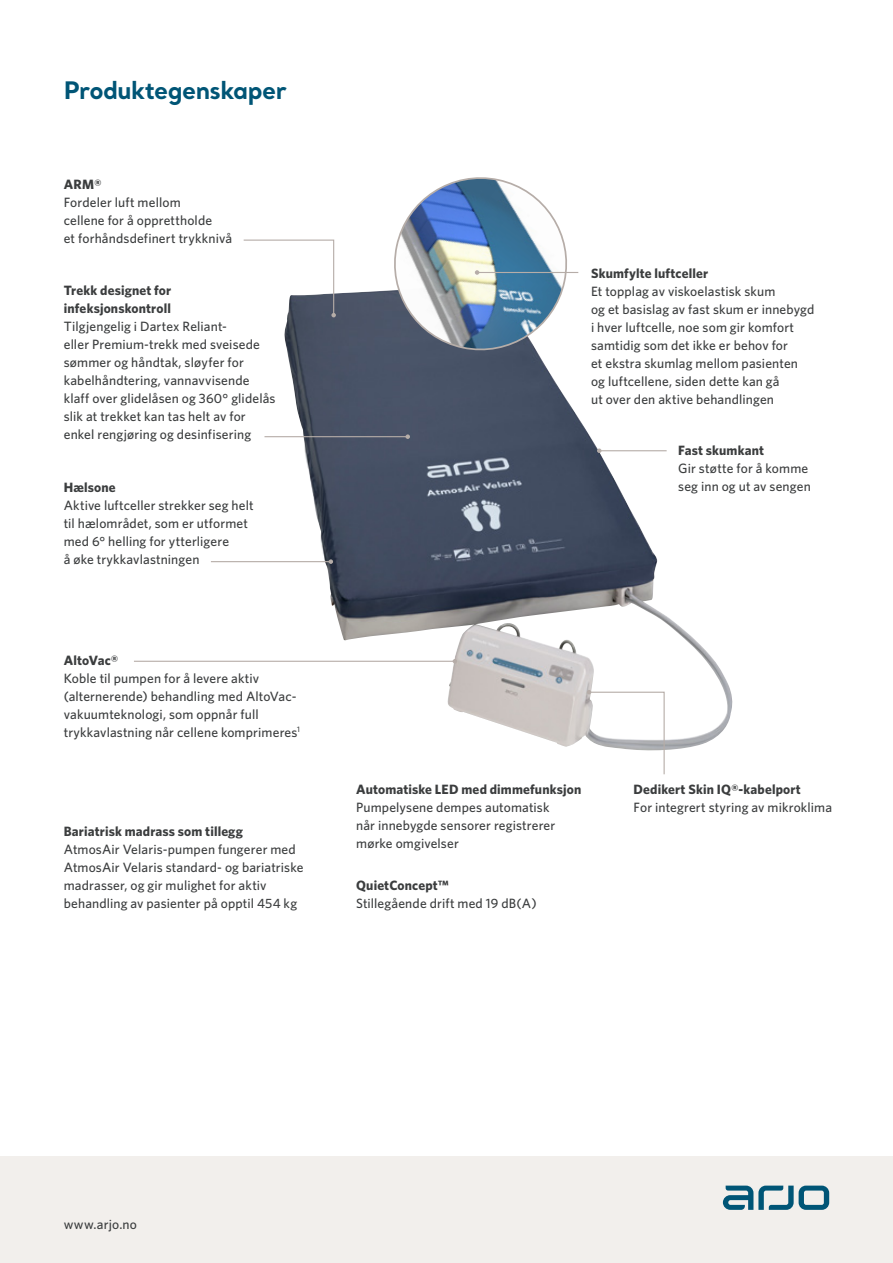
<style>
.page{position:relative;width:893px;height:1263px;background:#fff}
.page>*{position:absolute;margin:0;border:0;box-sizing:border-box;transform-origin:0 0}
.Sub-heading__back_pa{font:700 24px "Santral";letter-spacing:-.025em;color:#005576}
.Body_copy_-_bullets{font:500 13.5px/18px "Whitney";letter-spacing:.01em;color:#3b3d3e}
.Body_copy_-_bullets-2{font:700 13.5px "Whitney";letter-spacing:.01em;color:#3b3d3e}
.Web_address_Withney{font:500 13.5px "Whitney";letter-spacing:.01em;color:#3b3d3e}
</style>
<div class="page">
<div style="left:0;top:1157px;width:893px;height:106px;background:#f2efec"></div>
<svg style="left:723px;top:1185px;width:106px;height:25px"></svg>
<img style="left:284px;top:290px;width:449px;height:460px">
<hr style="left:264px;top:436px;width:144px;height:1px;background:#b6ada8">
<svg style="left:405px;top:434px;width:5px;height:5px"></svg>
<hr style="left:211px;top:561px;width:120px;height:1px;background:#b6ada8">
<svg style="left:329px;top:559px;width:4px;height:5px"></svg>
<hr style="left:134px;top:661px;width:321px;height:1px;background:#b6ada8">
<svg style="left:453px;top:659px;width:4px;height:4px"></svg>
<hr style="left:599px;top:450px;width:68px;height:1px;background:#b6ada8">
<svg style="left:597px;top:448px;width:4px;height:5px"></svg>
<svg style="left:587px;top:690px;width:78px;height:85px"></svg>
<hr style="left:477px;top:272px;width:101px;height:1px;background:#b6ada8">
<svg style="left:385px;top:177px;width:191px;height:180px"></svg>
<svg style="left:243px;top:239px;width:93px;height:78px"></svg>
<p class="Sub-heading__back_pa" style="left:64px;top:74px;width:225px">Produktegenskaper</p>
<p class="Body_copy_-_bullets-2" style="left:64px;top:175px;width:39px">ARM®</p>
<p class="Body_copy_-_bullets" style="left:64px;top:193px;width:170px">Fordeler luft mellom<br>cellene for å opprettholde<br>et forhåndsdefinert trykknivå</p>
<p class="Body_copy_-_bullets-2" style="left:64px;top:282px;width:109px">Trekk designet for</p>
<p class="Body_copy_-_bullets-2" style="left:64px;top:300px;width:109px">infeksjonskontroll</p>
<p class="Body_copy_-_bullets" style="left:64px;top:317px;width:213px">Tilgjengelig i Dartex Reliant-<br>eller Premium-trekk med sveisede sømmer og håndtak, sløyfer for kabelhåndtering, vannavvisende klaff over glidelåsen og 360° glidelås slik at trekket kan tas helt av for enkel rengjøring og desinfisering</p>
<p class="Body_copy_-_bullets-2" style="left:64px;top:478px;width:54px">Hælsone</p>
<p class="Body_copy_-_bullets" style="left:64px;top:496px;width:191px">Aktive luftceller strekker seg helt til hælområdet, som er utformet med 6° helling for ytterligere<br>å øke trykkavlastningen</p>
<p class="Body_copy_-_bullets-2" style="left:64px;top:651px;width:56px">AltoVac®</p>
<p class="Body_copy_-_bullets" style="left:64px;top:669px;width:238px">Koble til pumpen for å levere aktiv (alternerende) behandling med AltoVac&shy;vakuumteknologi, som oppnår full trykkavlastning når cellene komprimeres<sup>1</sup></p>
<p class="Body_copy_-_bullets-2" style="left:64px;top:822px;width:181px">Bariatrisk madrass som tillegg</p>
<p class="Body_copy_-_bullets" style="left:64px;top:840px;width:241px">AtmosAir Velaris-pumpen fungerer med AtmosAir Velaris standard- og bariatriske madrasser, og gir mulighet for aktiv behandling av pasienter på opptil 454 kg</p>
<p class="Body_copy_-_bullets-2" style="left:591px;top:264px;width:119px">Skumfylte luftceller</p>
<p class="Body_copy_-_bullets" style="left:591px;top:282px;width:225px">Et topplag av viskoelastisk skum<br>og et basislag av fast skum er innebygd i hver luftcelle, noe som gir komfort samtidig som det ikke er behov for<br>et ekstra skumlag mellom pasienten og luftcellene, siden dette kan gå<br>ut over den aktive behandlingen</p>
<p class="Body_copy_-_bullets-2" style="left:678px;top:441px;width:87px">Fast skumkant</p>
<p class="Body_copy_-_bullets" style="left:678px;top:459px;width:134px">Gir støtte for å komme seg inn og ut av sengen</p>
<p class="Body_copy_-_bullets-2" style="left:356px;top:780px;width:227px">Automatiske LED med dimmefunksjon</p>
<p class="Body_copy_-_bullets" style="left:356px;top:798px;width:201px">Pumpelysene dempes automatisk når innebygde sensorer registrerer mørke omgivelser</p>
<p class="Body_copy_-_bullets-2" style="left:356px;top:876px;width:94px">QuietConcept™</p>
<p class="Body_copy_-_bullets" style="left:356px;top:894px;width:182px">Stillegående drift med 19 dB(A)</p>
<p class="Body_copy_-_bullets-2" style="left:634px;top:780px;width:169px">Dedikert Skin IQ®-kabelport</p>
<p class="Body_copy_-_bullets" style="left:634px;top:798px;width:200px">For integrert styring av mikroklima</p>
<p class="Web_address_Withney" style="left:64px;top:1215px;width:75px">www.arjo.no</p>
</div>
